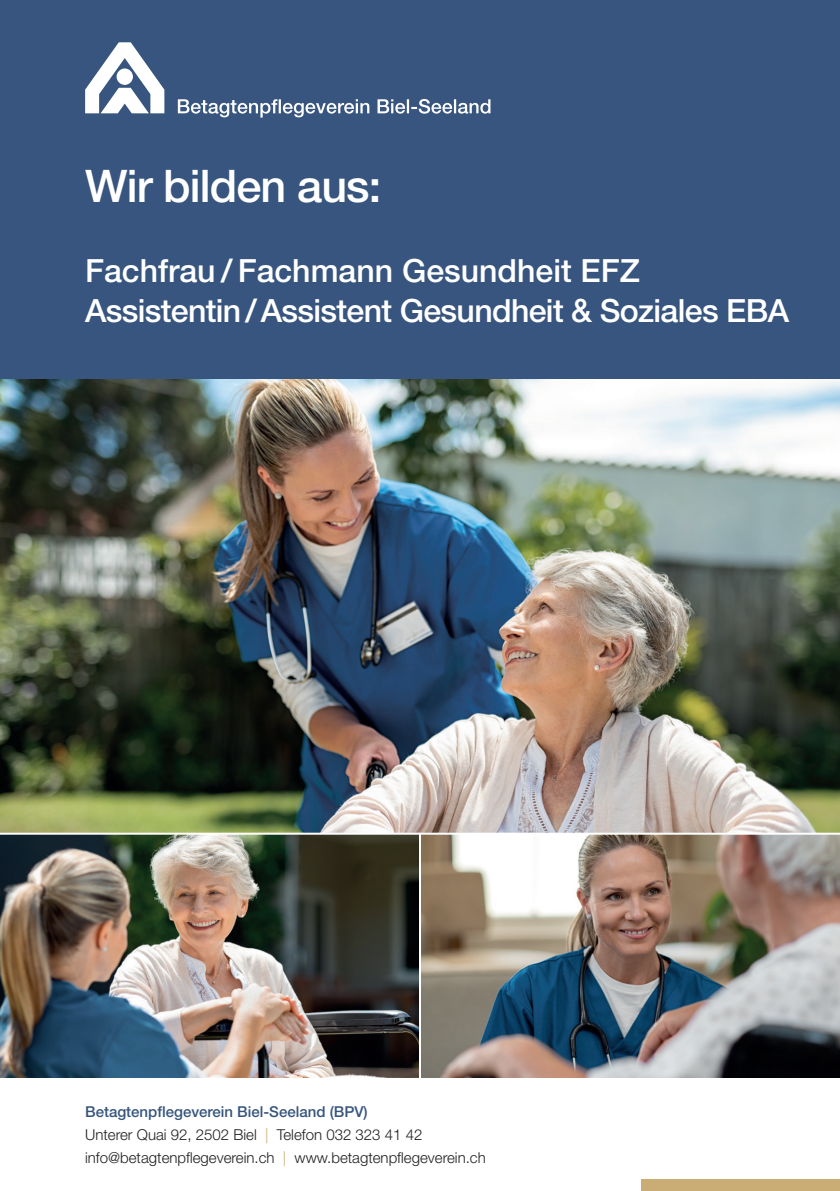
<style>
.page{position:relative;width:840px;height:1191px;background:#fff}
.page>*{position:absolute;margin:0;border:0;box-sizing:border-box;transform-origin:0 0}
.Zwischentitel{font:500 45px "Helvetica Neue LT Std";letter-spacing:-.02em;color:#fff}
.Zwischentitel-2{font:500 32px/40px "Helvetica Neue LT Std";letter-spacing:-.02em;color:#fff}
.t1{font:300 15px "Helvetica Neue LT Std";color:#231f20}
.t2{font:500 15px "Helvetica Neue LT Std";color:#37557e}
.s1{color:#caad74}
</style>
<div class="page">
<div style="left:0;top:0;width:839px;height:379px;background:#37557e"></div>
<svg style="left:178px;top:99px;width:312px;height:19px"></svg>
<svg style="left:85px;top:42px;width:79px;height:71px"></svg>
<div style="left:116px;top:68px;width:17px;height:17px;background:#fff;border-radius:50%"></div>
<div style="left:641px;top:1179px;width:198px;height:12px;background:#caad74"></div>
<img style="left:0;top:379px;width:839px;height:698px">
<hr style="left:0;top:832px;width:839px;height:2px;background:#fff">
<hr style="left:419px;top:833px;width:2px;height:257px;background:#fff">
<p class="Zwischentitel" style="left:85px;top:159px;width:297px">Wir bilden aus:</p>
<p class="Zwischentitel-2" style="left:85px;top:251px;width:705px">Fachfrau / Fachmann Gesundheit EFZ<br>Assistentin/Assistent Gesundheit &amp; Soziales EBA</p>
<p class="t2" style="left:85px;top:1102px;width:284px">Betagtenpflegeverein Biel-Seeland (BPV)</p>
<p class="t1" style="left:85px;top:1125px;width:338px">Unterer Quai 92, 2502 Biel <span class="s1">|</span> Telefon 032 323 41 42</p>
<p class="t1" style="left:85px;top:1148px;width:402px">info@betagtenpflegeverein.ch <span class="s1">|</span> www.betagtenpflegeverein.ch</p>
</div>
